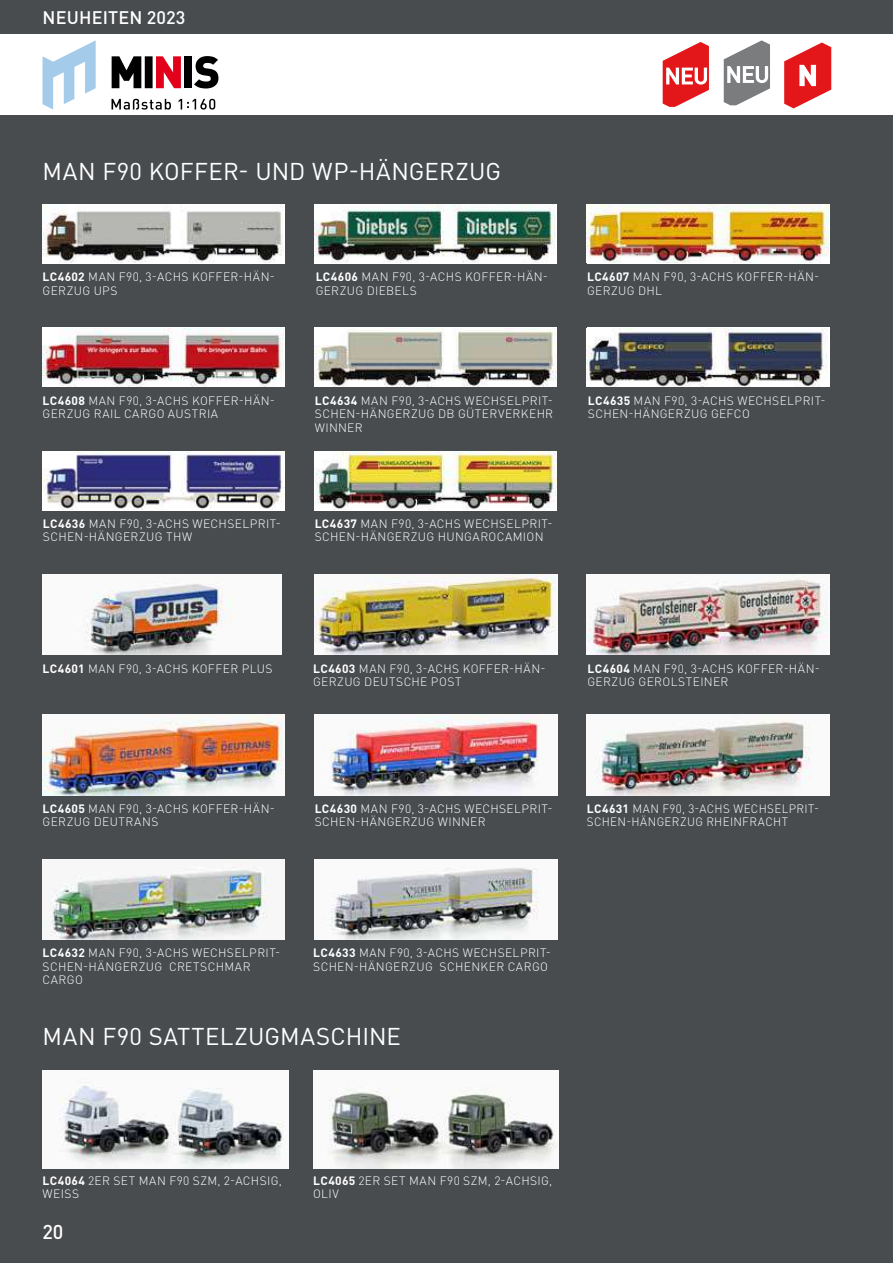
<style>
.page{position:relative;width:893px;height:1263px;background:#fff}
.page>*{position:absolute;margin:0;border:0;box-sizing:border-box;transform-origin:0 0}
.t1{font:24px "DIN Pro";letter-spacing:.01em;color:#fff}
.t2{font:500 19.8px "DIN Pro";color:#fff}
.t3{font:500 18px "DIN Pro";letter-spacing:.01em;color:#fff}
.t4{font:300 12px/13.5px "DIN Pro";letter-spacing:.035em;color:#fff}
.s1{font-weight:700}
</style>
<div class="page">
<div style="left:0;top:115px;width:893px;height:1148px;background:#494c4f"></div>
<svg style="left:784px;top:43px;width:47px;height:65px"></svg>
<div style="left:0;top:0;width:893px;height:34px;background:#494c4f"></div>
<svg style="left:194px;top:56px;width:24px;height:32px"></svg>
<div style="left:184px;top:56px;width:8px;height:32px;background:#000"></div>
<svg style="left:112px;top:56px;width:69px;height:32px"></svg>
<svg style="left:43px;top:40px;width:53px;height:69px"></svg>
<svg style="left:112px;top:99px;width:59px;height:11px"></svg>
<svg style="left:179px;top:99px;width:36px;height:11px"></svg>
<div style="left:43px;top:204px;width:242px;height:60px;background:#fff"></div>
<img style="left:43px;top:206px;width:241px;height:56px">
<div style="left:315px;top:204px;width:242px;height:60px;background:#fff"></div>
<img style="left:315px;top:204px;width:240px;height:58px">
<svg style="left:587px;top:204px;width:242px;height:60px"></svg>
<img style="left:587px;top:204px;width:241px;height:58px">
<img style="left:43px;top:451px;width:241px;height:59px">
<div style="left:315px;top:327px;width:242px;height:60px;background:#fff"></div>
<img style="left:315px;top:328px;width:241px;height:58px">
<div style="left:587px;top:327px;width:242px;height:60px;background:#fff"></div>
<img style="left:587px;top:328px;width:240px;height:58px">
<div style="left:43px;top:327px;width:242px;height:60px;background:#fff"></div>
<img style="left:43px;top:328px;width:240px;height:58px">
<svg style="left:315px;top:451px;width:242px;height:59px"></svg>
<img style="left:316px;top:451px;width:240px;height:58px">
<svg style="left:663px;top:42px;width:46px;height:65px"></svg>
<img style="left:43px;top:574px;width:239px;height:81px">
<img style="left:315px;top:574px;width:242px;height:81px">
<img style="left:587px;top:574px;width:242px;height:81px">
<img style="left:43px;top:859px;width:242px;height:81px">
<img style="left:315px;top:714px;width:242px;height:81px">
<img style="left:587px;top:714px;width:242px;height:81px">
<img style="left:43px;top:714px;width:242px;height:81px">
<img style="left:315px;top:859px;width:242px;height:81px">
<img style="left:43px;top:1070px;width:245px;height:98px">
<img style="left:313px;top:1070px;width:246px;height:99px">
<svg style="left:724px;top:40px;width:46px;height:65px"></svg>
<h3 class="t3" style="left:43px;top:6px;width:144px">NEUHEITEN 2023</h3>
<h1 class="t1" style="left:43px;top:155px;width:460px">MAN F90 KOFFER- UND WP-HÄNGERZUG</h1>
<p class="t4" style="left:43px;top:270px;width:234px"><span class="s1">LC4602</span> MAN F90, 3-ACHS KOFFER-HÄN-<br>GERZUG UPS</p>
<p class="t4" style="left:316px;top:270px;width:234px"><span class="s1">LC4606</span> MAN F90, 3-ACHS KOFFER-HÄN-<br>GERZUG DIEBELS</p>
<p class="t4" style="left:587px;top:270px;width:234px"><span class="s1">LC4607</span> MAN F90, 3-ACHS KOFFER-HÄN-<br>GERZUG DHL</p>
<p class="t4" style="left:43px;top:393px;width:234px"><span class="s1">LC4608</span> MAN F90, 3-ACHS KOFFER-HÄN-<br>GERZUG RAIL CARGO AUSTRIA</p>
<p class="t4" style="left:43px;top:516px;width:239px"><span class="s1">LC4636</span> MAN F90, 3-ACHS WECHSELPRIT-<br>SCHEN-HÄNGERZUG THW</p>
<p class="t4" style="left:315px;top:393px;width:240px;text-align:justify"><span class="s1">LC4634</span> MAN F90, 3-ACHS WECHSELPRIT-SCHEN-HÄNGERZUG DB GÜTERVERKEHR WINNER</p>
<p class="t4" style="left:588px;top:393px;width:239px"><span class="s1">LC4635</span> MAN F90, 3-ACHS WECHSELPRIT-<br>SCHEN-HÄNGERZUG GEFCO</p>
<p class="t4" style="left:315px;top:516px;width:239px"><span class="s1">LC4637</span> MAN F90, 3-ACHS WECHSELPRIT-<br>SCHEN-HÄNGERZUG HUNGAROCAMION</p>
<p class="t4" style="left:43px;top:661px;width:231px"><span class="s1">LC4601</span> MAN F90, 3-ACHS KOFFER PLUS</p>
<p class="t4" style="left:313px;top:661px;width:234px"><span class="s1">LC4603</span> MAN F90, 3-ACHS KOFFER-HÄN-<br>GERZUG DEUTSCHE POST</p>
<p class="t4" style="left:587px;top:661px;width:234px"><span class="s1">LC4604</span> MAN F90, 3-ACHS KOFFER-HÄN-<br>GERZUG GEROLSTEINER</p>
<p class="t4" style="left:43px;top:801px;width:234px"><span class="s1">LC4605</span> MAN F90, 3-ACHS KOFFER-HÄN-<br>GERZUG DEUTRANS</p>
<p class="t4" style="left:315px;top:801px;width:239px"><span class="s1">LC4630</span> MAN F90, 3-ACHS WECHSELPRIT-<br>SCHEN-HÄNGERZUG WINNER</p>
<p class="t4" style="left:587px;top:801px;width:234px"><span class="s1">LC4631</span> MAN F90, 3-ACHS WECHSELPRIT-<br>SCHEN-HÄNGERZUG RHEINFRACHT</p>
<p class="t4" style="left:43px;top:946px;width:239px"><span class="s1">LC4632</span> MAN F90, 3-ACHS WECHSELPRIT-<br>SCHEN-HÄNGERZUG CRETSCHMAR<br>CARGO</p>
<p class="t4" style="left:313px;top:946px;width:239px"><span class="s1">LC4633</span> MAN F90, 3-ACHS WECHSELPRIT-<br>SCHEN-HÄNGERZUG SCHENKER CARGO</p>
<h1 class="t1" style="left:43px;top:1020px;width:360px">MAN F90 SATTELZUGMASCHINE</h1>
<p class="t4" style="left:43px;top:1173px;width:241px"><span class="s1">LC4064</span> 2ER SET MAN F90 SZM, 2-ACHSIG,<br>WEISS</p>
<p class="t4" style="left:313px;top:1173px;width:241px"><span class="s1">LC4065</span> 2ER SET MAN F90 SZM, 2-ACHSIG,<br>OLIV</p>
<h2 class="t2" style="left:43px;top:1218px;width:22px">20</h2>
</div>
